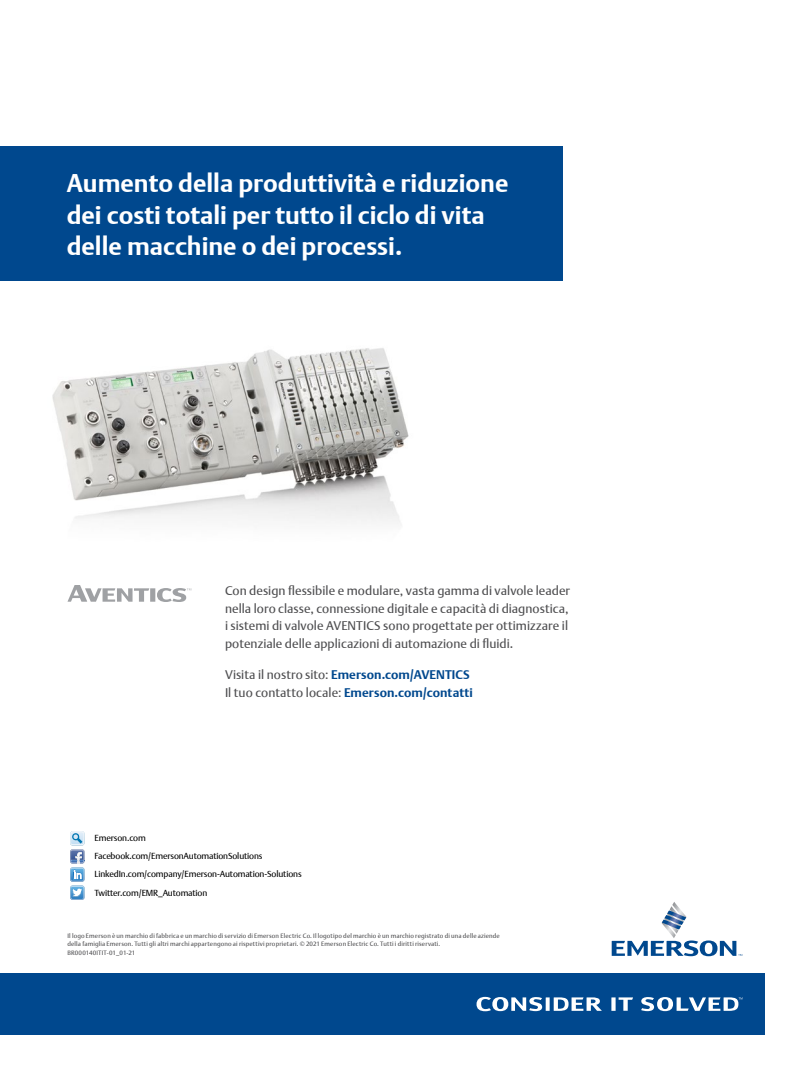
<style>
.page{position:relative;width:810px;height:1080px;background:#fff}
.page>*{position:absolute;margin:0;border:0;box-sizing:border-box;transform-origin:0 0}
.t1{font:25px/31.2px "DTL Argo T Bold";color:#fff}
.t2{font:12.5px/17.5px "DTL Argo T";letter-spacing:.005em;color:#4d4d4f}
.t3{font:700 12.5px "DTL Argo T";letter-spacing:.005em;color:#00488e}
.BODY{font:8.75px "DTL Argo T";letter-spacing:-.015em;color:#000}
.BODY-2{font:6.25px/8.8px "DTL Argo T";letter-spacing:.025em;color:#4d4d4f}
.s1{font-weight:400;color:#4d4d4f}
.s2{font-weight:700;color:#00488e}
</style>
<div class="page">
<div style="left:0;top:146px;width:562px;height:135px;background:#00488e"></div>
<div style="left:0;top:973px;width:765px;height:62px;background:#00488e"></div>
<svg style="left:611px;top:997px;width:22px;height:14px"></svg>
<svg style="left:477px;top:997px;width:125px;height:14px"></svg>
<svg style="left:641px;top:997px;width:101px;height:14px"></svg>
<img style="left:52px;top:348px;width:357px;height:176px">
<svg style="left:68px;top:585px;width:123px;height:17px"></svg>
<svg style="left:70px;top:831px;width:15px;height:69px"></svg>
<svg style="left:612px;top:902px;width:130px;height:54px"></svg>
<p class="t1" style="left:67px;top:168px;width:443px">Aumento della produttività e riduzione dei costi totali per tutto il ciclo di vita delle macchine o dei processi.</p>
<p class="t2" style="left:225px;top:582px;width:347px">Con design flessibile e modulare, vasta gamma di valvole leader nella loro classe, connessione digitale e capacità di diagnostica, i sistemi di valvole AVENTICS sono progettate per ottimizzare il potenziale delle applicazioni di automazione di fluidi.</p>
<p class="t3" style="left:225px;top:667px;width:246px"><span class="s1">Visita il nostro sito:</span> Emerson.com/AVENTICS</p>
<p class="t2" style="left:225px;top:683px;width:249px">Il tuo contatto locale: <span class="s2">Emerson.com/contatti</span></p>
<p class="BODY" style="left:95px;top:833px;width:53px">Emerson.com</p>
<p class="BODY" style="left:95px;top:851px;width:169px">Facebook.com/EmersonAutomationSolutions</p>
<p class="BODY" style="left:95px;top:869px;width:209px">LinkedIn.com/company/Emerson-Automation-Solutions</p>
<p class="BODY" style="left:95px;top:887px;width:114px">Twitter.com/EMR_Automation</p>
<p class="BODY-2" style="left:68px;top:931px;width:434px">Il logo Emerson è un marchio di fabbrica e un marchio di servizio di Emerson Electric Co. Il logotipo del marchio è un marchio registrato di una delle aziende della famiglia Emerson. Tutti gli altri marchi appartengono ai rispettivi proprietari. © 2021 Emerson Electric Co. Tutti i diritti riservati.<br>BR000140ITIT-01_01-21</p>
</div>
